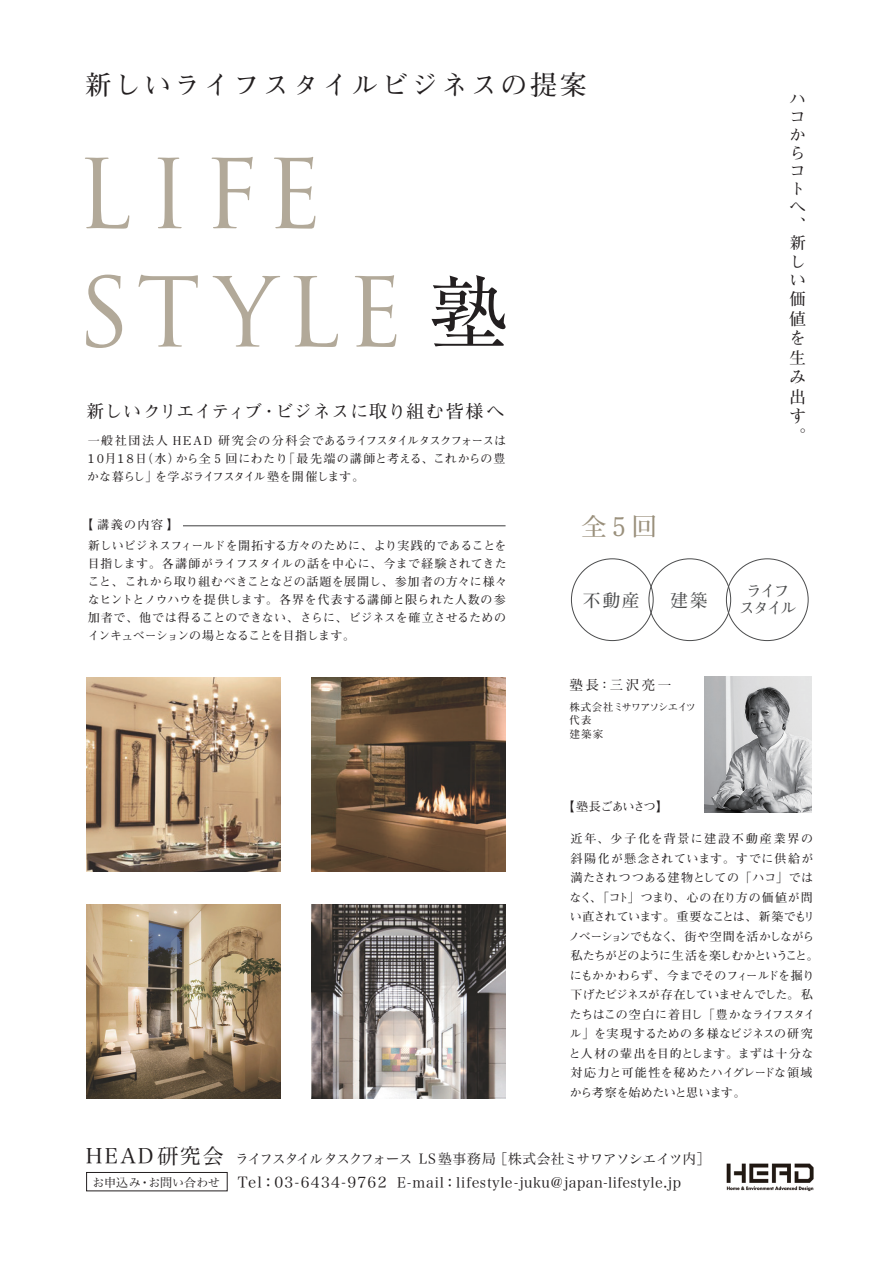
<style>
.page{position:relative;width:893px;height:1263px;background:#fff}
.page>*{position:absolute;margin:0;border:0;box-sizing:border-box;transform-origin:0 0}
.t1{font:700 27px "Futo Min A101 Pr 6 N";letter-spacing:.1em;color:#231f20}
.t2{font:700 25.5px "Futo Min A101 Pr 6 N";color:#9a907c}
.t3{font:700 18px "Futo Min A101 Pr 6 N";letter-spacing:.04em;color:#231f20}
.t4{font:700 17.7px "Futo Min A101 Pr 6 N";color:#4b4c4d}
.t5{font:700 16.5px/18.8px "Futo Min A101 Pr 6 N";color:#231f20}
.t6{font:700 16.5px/17.2px "Futo Min A101 Pr 6 N";letter-spacing:-.16em;color:#4b4c4d;text-align:center}
.t7{font:15px "Hira Min Pro W3";letter-spacing:.085em;color:#231f20}
.t8{font:14.25px "Hira Min Pro W3";letter-spacing:.025em;color:#231f20}
.t9{font:13.8px "Hira Min Pro W3";letter-spacing:-.05em;color:#231f20}
.t10{font:700 13.5px "Futo Min A101 Pr 6 N";letter-spacing:.19em;color:#231f20}
.t11{font:700 12px/19.5px "Futo Min A101 Pr 6 N";letter-spacing:-.01em;color:#231f20;text-align:justify}
.t12{font:12px "Hira Min Pro W3";color:#231f20}
.t13{font:700 12px "Futo Min A101 Pr 6 N";letter-spacing:-.085em;color:#231f20}
.t14{font:700 10.5px/13.5px "Futo Min A101 Pr 6 N";letter-spacing:-.07em;color:#231f20}
.s1{font-size:21px}
</style>
<div class="page">
<img style="left:704px;top:677px;width:108px;height:135px">
<svg style="left:85px;top:158px;width:44px;height:71px"></svg>
<svg style="left:158px;top:158px;width:24px;height:70px"></svg>
<svg style="left:212px;top:157px;width:41px;height:71px"></svg>
<svg style="left:274px;top:157px;width:41px;height:72px"></svg>
<svg style="left:86px;top:275px;width:36px;height:73px"></svg>
<svg style="left:139px;top:275px;width:59px;height:72px"></svg>
<svg style="left:213px;top:276px;width:67px;height:71px"></svg>
<svg style="left:293px;top:276px;width:45px;height:71px"></svg>
<svg style="left:355px;top:275px;width:41px;height:72px"></svg>
<svg style="left:431px;top:275px;width:75px;height:71px"></svg>
<div style="left:571px;top:559px;width:82px;height:82px;border:1px solid #4b4c4d;border-radius:50%"></div>
<div style="left:649px;top:559px;width:82px;height:82px;border:1px solid #4b4c4d;border-radius:50%"></div>
<div style="left:86px;top:1172px;width:141px;height:19px;border:1px solid #231f20"></div>
<hr style="left:183px;top:525px;width:323px;height:1px;background:#3e3e3f">
<img style="left:86px;top:904px;width:194px;height:194px">
<img style="left:86px;top:677px;width:194px;height:194px">
<img style="left:312px;top:904px;width:194px;height:194px">
<img style="left:312px;top:677px;width:194px;height:194px">
<img style="left:726px;top:1163px;width:88px;height:29px">
<div style="left:726px;top:559px;width:82px;height:82px;border:1px solid #4b4c4d;border-radius:50%"></div>
<h1 class="t1" style="left:85px;top:64px;width:504px">新しいライフスタイルビジネスの提案</h1>
<h3 class="t3" style="left:86px;top:397px;width:420px">新しいクリエイティブ・ビジネスに取り組む皆様へ</h3>
<p class="t11" style="left:85px;top:431px;width:422px;line-height:18px">一般社団法人 HEAD 研究会の分科会であるライフスタイルタスクフォースは１０月１８日（水）から全 5 回にわたり「最先端の講師と考える、これからの豊かな暮らし」を学ぶライフスタイル塾を開催します。</p>
<p class="t11" style="left:81px;top:514px;width:99px">【講義の内容】</p>
<p class="t11" style="left:88px;top:536px;width:421px;line-height:18px">新しいビジネスフィールドを開拓する方々のために、より実践的であることを目指します。各講師がライフスタイルの話を中心に、今まで経験されてきたこと、これから取り組むべきことなどの話題を展開し、参加者の方々に様々なヒントとノウハウを提供します。各界を代表する講師と限られた人数の参加者で、他では得ることのできない、さらに、ビジネスを確立させるためのインキュベーションの場となることを目指します。</p>
<h2 class="t2" style="left:581px;top:507px;width:77px">全5回</h2>
<h3 class="t4" style="left:583px;top:586px;width:58px">不動産</h3>
<h3 class="t4" style="left:670px;top:586px;width:39px">建築</h3>
<p class="t10" style="left:570px;top:674px;width:103px">塾長：三沢亮一</p>
<p class="t14" style="left:570px;top:700px;width:128px">株式会社ミサワアソシエイツ代表<br>建築家</p>
<p class="t13" style="left:563px;top:797px;width:107px">【塾長ごあいさつ】</p>
<h3 class="t5" style="left:790px;top:88px;width:18px">ハコからコトへ、新しい価値を生み出す。</h3>
<h3 class="t6" style="left:739px;top:581px;width:60px">ライフスタイル</h3>
<p class="t11" style="left:568px;top:828px;width:252px;text-align:left">近年、少子化を背景に建設不動産業界の斜陽化が懸念されています。すでに供給が満たされつつある建物としての「ハコ」ではなく、「コト」つまり、心の在り方の価値が問い直されています。重要なことは、新築でもリノベーションでもなく、街や空間を活かしながら私たちがどのように生活を楽しむかということ。にもかかわらず、今までそのフィールドを掘り下げたビジネスが存在していませんでした。私たちはこの空白に着目し「豊かなライフスタイル」を実現するための多様なビジネスの研究と人材の輩出を目的とします。まずは十分な対応力と可能性を秘めたハイグレードな領域から考察を始めたいと思います。</p>
<p class="t9" style="left:86px;top:1147px;width:626px"><span class="s1">HEAD 研究会</span> ライフスタイルタスクフォース LS 塾事務局［株式会社ミサワアソシエイツ内］</p>
<p class="t12" style="left:92px;top:1172px;width:129px">お申込み・お問い合わせ</p>
<p class="t8" style="left:397px;top:1170px;width:286px">E-mail：lifestyle-juku@japan-lifestyle.jp</p>
<p class="t7" style="left:238px;top:1170px;width:150px">Tel：03-6434-9762</p>
</div>
